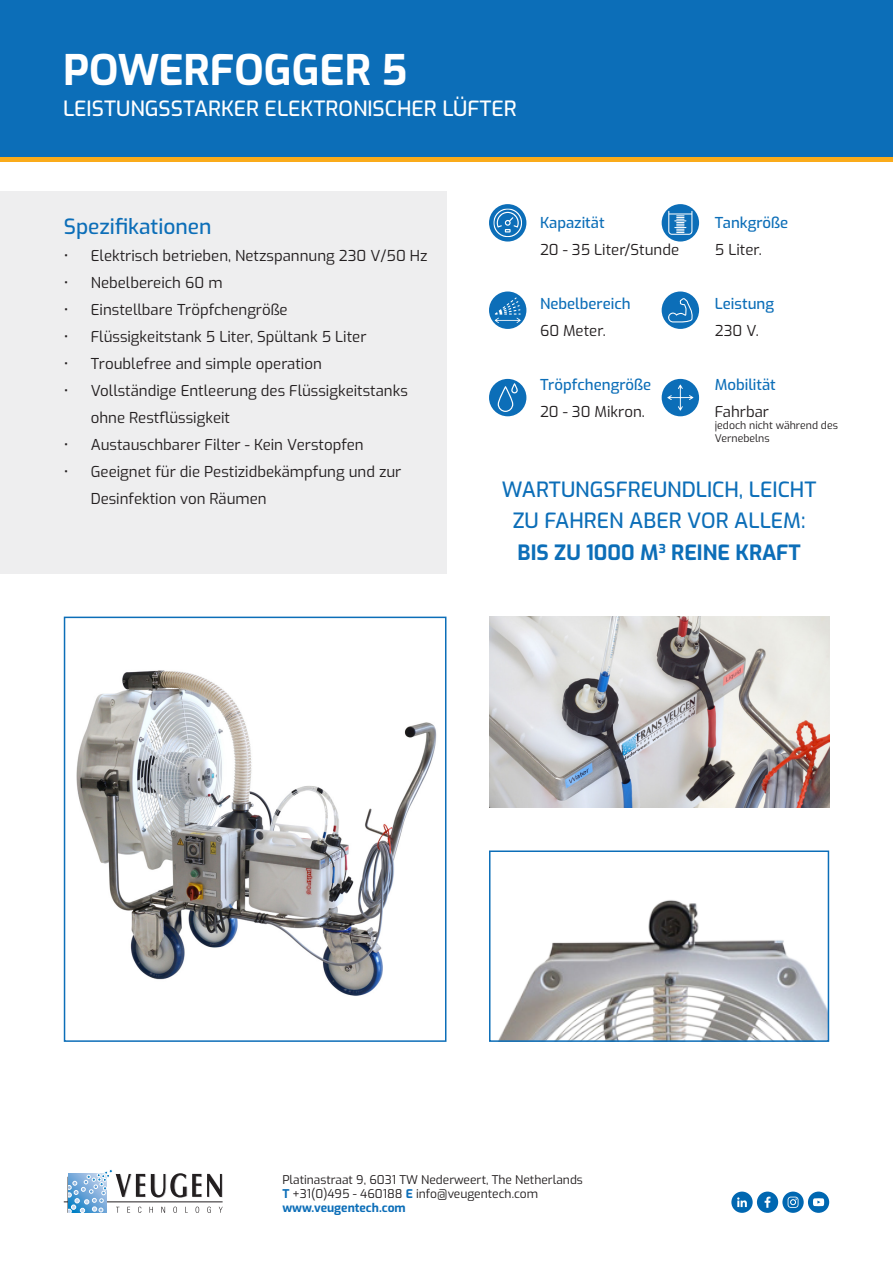
<style>
.page{position:relative;width:893px;height:1263px;background:#fff}
.page>*{position:absolute;margin:0;border:0;box-sizing:border-box;transform-origin:0 0}
.t1{font:700 42px "Exo";color:#fff}
.t2{font:500 21px/31.5px "Exo";color:#0c6eb8;text-align:center}
.t3{font:500 21px "Exo";color:#fff}
.t4{font:700 21px "Exo";color:#0c6eb8}
.t5{font:15px/27px "Exo";color:#231f20}
.t6{font:500 15px "Exo";color:#0c6eb8}
.t7{font:12px "Exo";color:#231f20}
.t8{font:700 12px "Exo";color:#0c6eb8}
.t9{font:10.5px/12.6px "Exo";color:#231f20}
.s1{font-weight:700;color:#0c6eb8}
</style>
<div class="page">
<div style="left:0;top:0;width:893px;height:157px;background:#0c6eb8"></div>
<div style="left:0;top:157px;width:893px;height:5px;background:#faab1a"></div>
<hr style="left:64px;top:1201px;width:159px;height:1px;background:#231f20">
<svg style="left:67px;top:1169px;width:156px;height:44px"></svg>
<svg style="left:731px;top:1191px;width:98px;height:22px"></svg>
<div style="left:489px;top:204px;width:37px;height:38px;background:#0c6eb8;border-radius:50%"></div>
<svg style="left:493px;top:208px;width:29px;height:29px"></svg>
<div style="left:489px;top:291px;width:37px;height:38px;background:#0c6eb8;border-radius:50%"></div>
<svg style="left:495px;top:297px;width:26px;height:26px"></svg>
<div style="left:489px;top:379px;width:37px;height:37px;background:#0c6eb8;border-radius:50%"></div>
<svg style="left:498px;top:383px;width:20px;height:29px"></svg>
<div style="left:662px;top:204px;width:37px;height:38px;background:#0c6eb8;border-radius:50%"></div>
<svg style="left:668px;top:211px;width:24px;height:24px"></svg>
<div style="left:662px;top:291px;width:37px;height:38px;background:#0c6eb8;border-radius:50%"></div>
<svg style="left:668px;top:298px;width:25px;height:24px"></svg>
<div style="left:662px;top:379px;width:37px;height:37px;background:#0c6eb8;border-radius:50%"></div>
<svg style="left:667px;top:385px;width:26px;height:26px"></svg>
<div style="left:0;top:191px;width:446px;height:383px;background:#eeeeef"></div>
<img style="left:76px;top:670px;width:361px;height:326px">
<div style="left:64px;top:617px;width:382px;height:425px;border:2px solid #0c6eb8"></div>
<img style="left:489px;top:617px;width:340px;height:191px">
<img style="left:499px;top:900px;width:327px;height:139px">
<div style="left:489px;top:850px;width:340px;height:192px;border:2px solid #0c6eb8"></div>
<p class="t1" style="left:63px;top:38px;width:346px">POWERFOGGER 5</p>
<p class="t3" style="left:63px;top:93px;width:455px">LEISTUNGSSTARKER ELEKTRONISCHER LÜFTER</p>
<p class="t2" style="left:64px;top:209px;width:149px">Spezifikationen</p>
<p class="t5" style="left:64px;top:241px;width:365px">• Elektrisch betrieben, Netzspannung 230 V/50 Hz</p>
<p class="t5" style="left:64px;top:268px;width:160px">• Nebelbereich 60 m</p>
<p class="t5" style="left:64px;top:295px;width:225px">• Einstellbare Tröpfchengröße</p>
<p class="t5" style="left:64px;top:322px;width:304px">• Flüssigkeitstank 5 Liter, Spültank 5 Liter</p>
<p class="t5" style="left:64px;top:349px;width:260px">• Troublefree and simple operation</p>
<p class="t5" style="left:91px;top:376px;width:319px;text-indent:-27px">• Vollständige Entleerung des Flüssigkeitstanks ohne Restflüssigkeit</p>
<p class="t5" style="left:64px;top:430px;width:301px">• Austauschbarer Filter - Kein Verstopfen</p>
<p class="t5" style="left:91px;top:457px;width:312px;text-indent:-27px">• Geeignet für die Pestizidbekämpfung und zur<br>Desinfektion von Räumen</p>
<p class="t6" style="left:540px;top:211px;width:66px">Kapazität</p>
<p class="t5" style="left:540px;top:235px;width:141px">20 - 35 Liter/Stunde</p>
<p class="t6" style="left:715px;top:211px;width:75px">Tankgröße</p>
<p class="t5" style="left:715px;top:235px;width:49px">5 Liter.</p>
<p class="t6" style="left:540px;top:292px;width:92px">Nebelbereich</p>
<p class="t5" style="left:540px;top:316px;width:67px">60 Meter.</p>
<p class="t6" style="left:715px;top:292px;width:61px">Leistung</p>
<p class="t5" style="left:715px;top:316px;width:46px">230 V.</p>
<p class="t6" style="left:540px;top:373px;width:113px">Tröpfchengröße</p>
<p class="t5" style="left:540px;top:397px;width:106px">20 - 30 Mikron.</p>
<p class="t6" style="left:715px;top:373px;width:63px">Mobilität</p>
<p class="t5" style="left:715px;top:397px;width:56px">Fahrbar</p>
<p class="t9" style="left:715px;top:419px;width:125px">jedoch nicht während des<br>Vernebelns</p>
<p class="t2" style="left:502px;top:472px;width:316px">WARTUNGSFREUNDLICH, LEICHT<br>ZU FAHREN ABER VOR ALLEM:</p>
<p class="t4" style="left:517px;top:536px;width:285px">BIS ZU 1000 M<sup>3</sup> REINE KRAFT</p>
<p class="t7" style="left:282px;top:1170px;width:302px">Platinastraat 9, 6031 TW Nederweert, The Netherlands</p>
<p class="t7" style="left:282px;top:1184px;width:257px"><span class="s1">T</span> +31(0)495 - 460188 <span class="s1">E</span> info@veugentech.com</p>
<p class="t8" style="left:282px;top:1198px;width:125px">www.veugentech.com</p>
</div>
